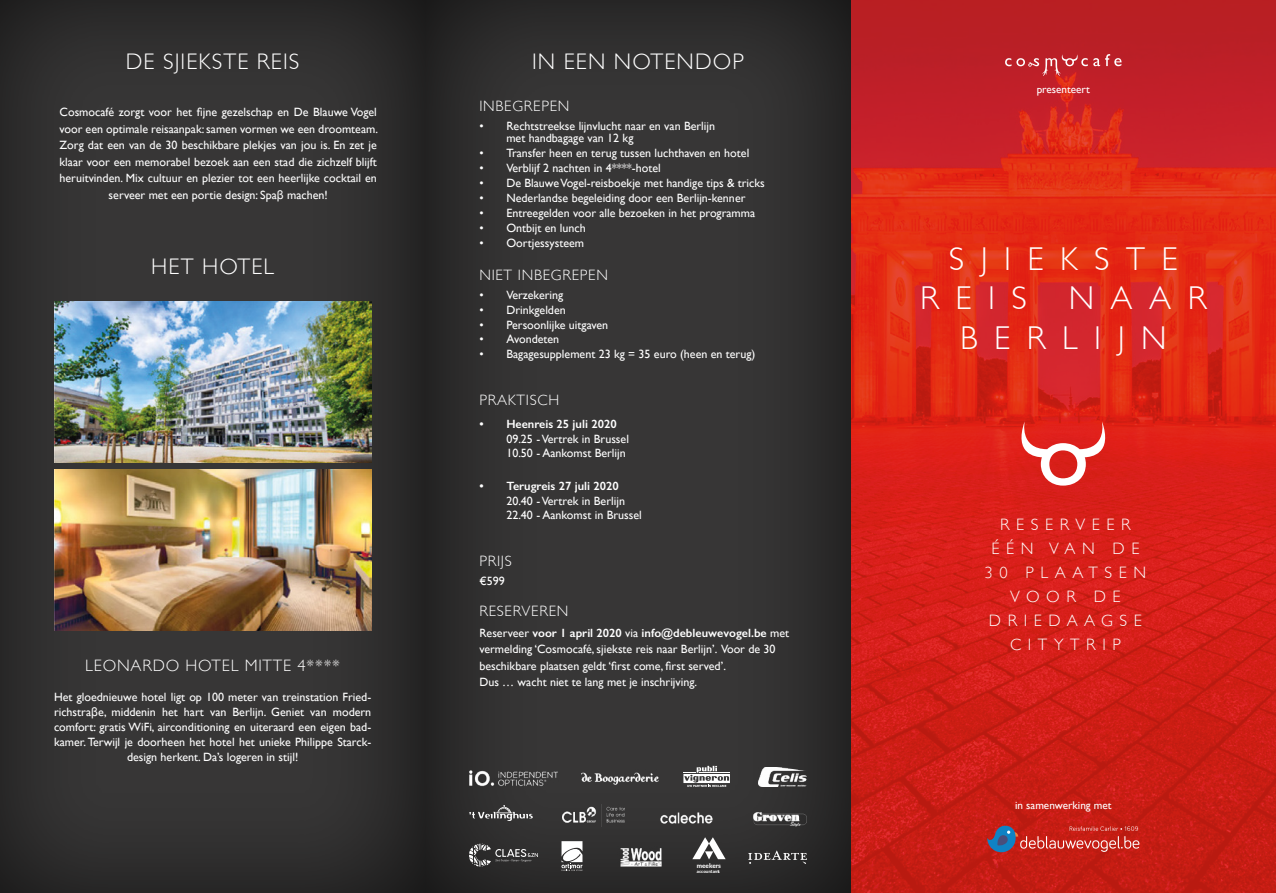
<style>
.page{position:relative;width:1276px;height:893px;background:#fff}
.page>*{position:absolute;margin:0;border:0;box-sizing:border-box;transform-origin:0 0}
.t1{font:300 33px/39.6px "Gill Sans";letter-spacing:.5em;color:#fff}
.t2{font:300 22.5px "Gill Sans";letter-spacing:.05em;color:#fff}
.t3{font:300 16.5px/24px "Gill Sans";letter-spacing:.4em;color:#fff;text-align:center}
.t4{font:300 16.5px "Gill Sans";letter-spacing:.05em;color:#fff}
.t5{font:300 15px "Gill Sans";letter-spacing:.05em;color:#fff}
.t6{font:12px/16.5px "Gill Sans";color:#fff}
.t7{font:600 12px "Gill Sans";color:#fff}
.t8{font:11.25px "Gill Sans";color:#fff}
.t9{font:800 6.45px "Lato";color:#fff}
.t10{font:800 4.5px "Lato";color:#fff}
.s1{font-family:"Arial"}
.s2{font-weight:600}
</style>
<div class="page">
<img style="left:863px;top:0;width:413px;height:893px">
<svg style="left:1013px;top:421px;width:100px;height:65px"></svg>
<svg style="left:1093px;top:54px;width:28px;height:12px"></svg>
<svg style="left:1005px;top:54px;width:82px;height:22px;background:#c53c44"></svg>
<div style="left:412px;top:0;width:451px;height:893px;background:#000;opacity:.77"></div>
<div style="left:0;top:0;width:438px;height:893px;background:#000;opacity:.77"></div>
<img style="left:54px;top:302px;width:317px;height:161px">
<img style="left:54px;top:469px;width:317px;height:161px">
<svg style="left:987px;top:825px;width:152px;height:27px;background:#b54041"></svg>
<img style="left:563px;top:805px;width:62px;height:21px">
<svg style="left:469px;top:844px;width:69px;height:23px;background:#4f4e4e"></svg>
<svg style="left:561px;top:841px;width:22px;height:30px"></svg>
<img style="left:661px;top:813px;width:52px;height:12px">
<img style="left:752px;top:812px;width:55px;height:14px">
<img style="left:582px;top:770px;width:76px;height:17px">
<img style="left:758px;top:767px;width:48px;height:20px">
<svg style="left:469px;top:805px;width:64px;height:16px"></svg>
<svg style="left:692px;top:837px;width:33px;height:22px"></svg>
<svg style="left:683px;top:766px;width:47px;height:21px"></svg>
<img style="left:469px;top:766px;width:91px;height:25px">
<svg style="left:748px;top:850px;width:59px;height:14px"></svg>
<img style="left:618px;top:846px;width:45px;height:21px">
<h2 class="t2" style="left:126px;top:44px;width:175px">DE SJIEKSTE REIS</h2>
<h2 class="t2" style="left:532px;top:44px;width:213px">IN EEN NOTENDOP</h2>
<p class="t6" style="left:60px;top:104px;width:320px;text-align:center">Cosmocafé zorgt voor het fijne gezelschap en De Blauwe Vogel voor een optimale reisaanpak: samen vormen we een droomteam.<br>Zorg dat een van de 30 beschikbare plekjes van jou is. En zet je klaar voor een memorabel bezoek aan een stad die zichzelf blijft heruitvinden. Mix cultuur en plezier tot een heerlijke cocktail en serveer met een portie design: Spa<span class="s1">β</span> machen!</p>
<h2 class="t2" style="left:151px;top:249px;width:124px">HET HOTEL</h2>
<h3 class="t4" style="left:85px;top:652px;width:256px">LEONARDO HOTEL MITTE 4****</h3>
<p class="t6" style="left:54px;top:689px;width:319px;line-height:15px;text-align:center">Het gloednieuwe hotel ligt op 100 meter van treinstation Fried&shy;richstra<span class="s1">β</span>e, middenin het hart van Berlijn. Geniet van modern comfort: gratis WiFi, airconditioning en uiteraard een eigen bad&shy;kamer. Terwijl je doorheen het hotel het unieke Philippe Starck&shy;design herkent. Da’s logeren in stijl!</p>
<p class="t5" style="left:479px;top:94px;width:92px">INBEGREPEN</p>
<p class="t6" style="left:506px;top:120px;width:210px;line-height:12px;text-indent:-27px">• Rechtstreekse lijnvlucht naar en van Berlijn met handbagage van 12 kg</p>
<p class="t6" style="left:479px;top:145px;width:271px">• Transfer heen en terug tussen luchthaven en hotel</p>
<p class="t6" style="left:479px;top:160px;width:183px">• Verblijf 2 nachten in 4****-hotel</p>
<p class="t6" style="left:479px;top:175px;width:287px">• De Blauwe Vogel-reisboekje met handige tips &amp; tricks</p>
<p class="t6" style="left:479px;top:190px;width:268px">• Nederlandse begeleiding door een Berlijn-kenner</p>
<p class="t6" style="left:479px;top:205px;width:277px">• Entreegelden voor alle bezoeken in het programma</p>
<p class="t6" style="left:479px;top:220px;width:108px">• Ontbijt en lunch</p>
<p class="t6" style="left:479px;top:235px;width:106px">• Oortjessysteem</p>
<p class="t5" style="left:479px;top:263px;width:130px">NIET INBEGREPEN</p>
<p class="t6" style="left:479px;top:287px;width:85px">• Verzekering</p>
<p class="t6" style="left:479px;top:302px;width:88px">• Drinkgelden</p>
<p class="t6" style="left:479px;top:317px;width:130px">• Persoonlijke uitgaven</p>
<p class="t6" style="left:479px;top:331px;width:81px">• Avondeten</p>
<p class="t6" style="left:479px;top:345px;width:277px">• Bagagesupplement 23 kg = 35 euro (heen en terug)</p>
<p class="t5" style="left:479px;top:388px;width:81px">PRAKTISCH</p>
<p class="t7" style="left:479px;top:417px;width:139px">• Heenreis 25 juli 2020</p>
<p class="t6" style="left:506px;top:431px;width:124px;line-height:14.4px">09.25 - Vertrek in Brussel<br>10.50 - Aankomst Berlijn</p>
<p class="t7" style="left:479px;top:479px;width:141px">• Terugreis 27 juli 2020</p>
<p class="t6" style="left:506px;top:493px;width:137px;line-height:14.4px">20.40 - Vertrek in Berlijn<br>22.40 - Aankomst in Brussel</p>
<p class="t5" style="left:479px;top:549px;width:34px">PRIJS</p>
<p class="t6" style="left:479px;top:573px;width:27px">€599</p>
<p class="t5" style="left:479px;top:599px;width:91px">RESERVEREN</p>
<p class="t6" style="left:479px;top:624px;width:311px">Reserveer <span class="s2">voor 1 april 2020</span> via <span class="s2">info@debleuwevogel.be</span> met vermelding ‘Cosmocafé, sjiekste reis naar Berlijn’. Voor de 30 beschikbare plaatsen geldt ‘first come, first served’.<br>Dus … wacht niet te lang met je inschrijving.</p>
<p class="t9" style="left:697px;top:861px;width:26px">meekers</p>
<p class="t10" style="left:697px;top:868px;width:25px">accountants</p>
<p class="t8" style="left:1036px;top:82px;width:55px">presenteert</p>
<h1 class="t1" style="left:920px;top:237px;width:259px;text-indent:29px">SJIEKSTE<br>REIS</h1>
<h1 class="t1" style="left:960px;top:277px;width:248px;text-indent:108px">NAAR<br>BERLIJN</h1>
<h3 class="t3" style="left:984px;top:512px;width:163px">RESERVEER<br>ÉÉN VAN DE<br>30 PLAATSEN<br>VOOR DE<br>DRIEDAAGSE<br>CITYTRIP</h3>
<p class="t8" style="left:1015px;top:798px;width:98px">in samenwerking met</p>
</div>
